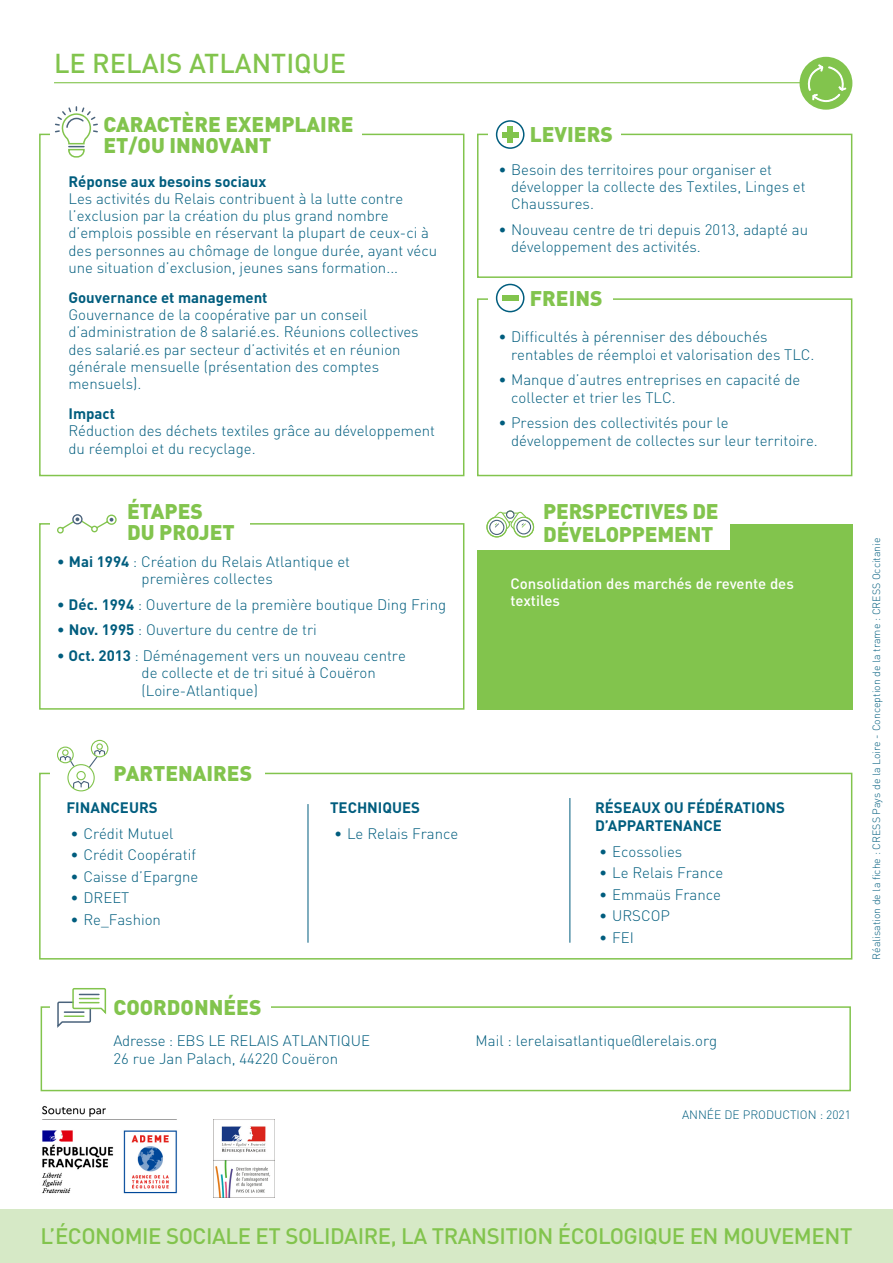
<style>
.page{position:relative;width:893px;height:1263px;background:#fff}
.page>*{position:absolute;margin:0;border:0;box-sizing:border-box;transform-origin:0 0}
.t1{font:500 27px "DIN";color:#82c44d}
.t2{font:500 22.2px "DIN";letter-spacing:-.02em;color:#82c44d}
.t3{font:900 21px/21px "DIN";color:#82c44d}
.text_rub{font:300 15px/17.2px "DIN";color:#005d7e}
.text_rub-2{font:700 15px/18px "DIN";color:#005d7e}
.text_rub-3{font:500 15px/17.2px "DIN";color:#fff}
.text_rub-4{font:300 12px "DIN";color:#005d7e}
.text_rub-5{font:300 10.5px "DIN";color:#005d7e}
.s1{font-weight:700}
</style>
<div class="page">
<hr style="left:54px;top:82px;width:772px;height:1px;background:#82c44d">
<div style="left:799px;top:57px;width:53px;height:53px;background:#82c44d;border-radius:50%"></div>
<svg style="left:807px;top:64px;width:39px;height:38px"></svg>
<div style="left:41px;top:1006px;width:810px;height:85px;border:2px solid #82c44d"></div>
<div style="left:50px;top:999px;width:220px;height:14px;background:#fff"></div>
<svg style="left:57px;top:988px;width:50px;height:40px"></svg>
<div style="left:0;top:1209px;width:893px;height:54px;background:#d6e9c6"></div>
<div style="left:477px;top:298px;width:375px;height:178px;border:2px solid #82c44d"></div>
<div style="left:477px;top:134px;width:375px;height:144px;border:2px solid #82c44d"></div>
<div style="left:488px;top:128px;width:133px;height:14px;background:#fff"></div>
<div style="left:39px;top:134px;width:425px;height:342px;border:2px solid #82c44d"></div>
<div style="left:496px;top:120px;width:28px;height:29px;border:2px solid #005d7e;border-radius:50%"></div>
<div style="left:502px;top:132px;width:16px;height:5px;background:#82c44d"></div>
<div style="left:507px;top:126px;width:6px;height:17px;background:#82c44d"></div>
<div style="left:39px;top:523px;width:425px;height:187px;border:2px solid #82c44d"></div>
<div style="left:50px;top:518px;width:200px;height:14px;background:#fff"></div>
<div style="left:50px;top:128px;width:312px;height:14px;background:#fff"></div>
<div style="left:488px;top:292px;width:125px;height:14px;background:#fff"></div>
<div style="left:477px;top:524px;width:375px;height:186px;background:#82c44d"></div>
<div style="left:476px;top:509px;width:254px;height:40px;background:#fff"></div>
<svg style="left:57px;top:514px;width:60px;height:20px"></svg>
<div style="left:72px;top:514px;width:11px;height:10px;border:1px solid #4a637c;border-radius:50%"></div>
<svg style="left:55px;top:106px;width:43px;height:52px"></svg>
<div style="left:39px;top:773px;width:813px;height:186px;border:2px solid #82c44d"></div>
<hr style="left:308px;top:804px;width:1px;height:139px;background:#005d7e">
<hr style="left:569px;top:798px;width:1px;height:145px;background:#005d7e">
<div style="left:50px;top:766px;width:215px;height:13px;background:#fff"></div>
<svg style="left:57px;top:739px;width:52px;height:53px"></svg>
<div style="left:502px;top:295px;width:16px;height:6px;background:#82c44d"></div>
<div style="left:496px;top:284px;width:28px;height:28px;border:2px solid #005d7e;border-radius:50%"></div>
<img style="left:42px;top:1106px;width:135px;height:88px">
<img style="left:213px;top:1120px;width:62px;height:77px">
<svg style="left:486px;top:510px;width:49px;height:28px"></svg>
<p class="t1" style="left:54px;top:46px;width:294px">LE RELAIS ATLANTIQUE</p>
<p class="t3" style="left:103px;top:113px;width:251px">CARACTÈRE EXEMPLAIRE<br>ET/OU INNOVANT</p>
<p class="text_rub" style="left:68px;top:173px;width:370px"><span class="s1">Réponse aux besoins sociaux<br></span>Les activités du Relais contribuent à la lutte contre l’exclusion par la création du plus grand nombre d’emplois possible en réservant la plupart de ceux-ci à des personnes au chômage de longue durée, ayant vécu une situation d’exclusion, jeunes sans formation...</p>
<p class="text_rub" style="left:68px;top:289px;width:352px"><span class="s1">Gouvernance et management<br></span>Gouvernance de la coopérative par un conseil d’administration de 8 salarié.es. Réunions collectives des salarié.es par secteur d’activités et en réunion générale mensuelle (présentation des comptes mensuels).</p>
<p class="text_rub" style="left:68px;top:405px;width:368px"><span class="s1">Impact<br></span>Réduction des déchets textiles grâce au développement du réemploi et du recyclage.</p>
<p class="t3" style="left:127px;top:500px;width:109px">ÉTAPES<br>DU PROJET</p>
<p class="text_rub" style="left:57px;top:552px;width:295px;text-align:center">• <span class="s1">Mai 1994</span> : Création du Relais Atlantique et premières collectes</p>
<p class="text_rub" style="left:57px;top:595px;width:391px">• <span class="s1">Déc. 1994</span> : Ouverture de la première boutique Ding Fring</p>
<p class="text_rub" style="left:57px;top:621px;width:261px">• <span class="s1">Nov. 1995</span> : Ouverture du centre de tri</p>
<p class="text_rub" style="left:142px;top:647px;width:266px;text-indent:-85px">• <span class="s1">Oct. 2013</span> : Déménagement vers un nouveau centre de collecte et de tri situé à Couëron (Loire-Atlantique)</p>
<p class="t3" style="left:114px;top:762px;width:140px">PARTENAIRES</p>
<p class="text_rub-2" style="left:66px;top:798px;width:93px">FINANCEURS</p>
<p class="text_rub" style="left:71px;top:824px;width:104px">• Crédit Mutuel</p>
<p class="text_rub" style="left:71px;top:846px;width:127px">• Crédit Coopératif</p>
<p class="text_rub" style="left:71px;top:867px;width:129px">• Caisse d’Epargne</p>
<p class="text_rub" style="left:71px;top:889px;width:60px">• DREET</p>
<p class="text_rub" style="left:71px;top:910px;width:92px">• Re_Fashion</p>
<p class="t3" style="left:114px;top:996px;width:149px">COORDONNÉES</p>
<p class="text_rub-2" style="left:330px;top:798px;width:92px">TECHNIQUES</p>
<p class="text_rub" style="left:334px;top:824px;width:126px">• Le Relais France</p>
<p class="t3" style="left:530px;top:123px;width:85px">LEVIERS</p>
<p class="text_rub" style="left:511px;top:160px;width:296px;text-indent:-13px">• Besoin des territoires pour organiser et développer la collecte des Textiles, Linges et<br>Chaussures.</p>
<p class="text_rub" style="left:511px;top:221px;width:298px;text-indent:-13px">• Nouveau centre de tri depuis 2013, adapté au développement des activités.</p>
<p class="t3" style="left:530px;top:287px;width:74px">FREINS</p>
<p class="text_rub" style="left:511px;top:328px;width:305px;text-indent:-13px">• Difficultés à pérenniser des débouchés rentables de réemploi et valorisation des TLC.</p>
<p class="text_rub" style="left:511px;top:371px;width:291px;text-indent:-13px">• Manque d’autres entreprises en capacité de collecter et trier les TLC.</p>
<p class="text_rub" style="left:511px;top:414px;width:308px;text-indent:-13px">• Pression des collectivités pour le développement de collectes sur leur territoire.</p>
<p class="t3" style="left:543px;top:499px;width:177px;line-height:22.5px">PERSPECTIVES DE<br>DÉVELOPPEMENT</p>
<p class="text_rub-3" style="left:510px;top:574px;width:285px">Consolidation des marchés de revente des textiles</p>
<p class="text_rub-2" style="left:595px;top:798px;width:191px">RÉSEAUX OU FÉDÉRATIONS<br>D’APPARTENANCE</p>
<p class="text_rub" style="left:599px;top:842px;width:84px">• Ecossolies</p>
<p class="text_rub" style="left:599px;top:864px;width:126px">• Le Relais France</p>
<p class="text_rub" style="left:599px;top:885px;width:123px">• Emmaüs France</p>
<p class="text_rub" style="left:599px;top:907px;width:72px">• URSCOP</p>
<p class="text_rub" style="left:599px;top:928px;width:36px">• FEI</p>
<p class="text_rub" style="left:114px;top:1032px;width:258px">Adresse : EBS LE RELAIS ATLANTIQUE<br>26 rue Jan Palach, 44220 Couëron</p>
<p class="text_rub" style="left:476px;top:1032px;width:243px">Mail : lerelaisatlantique@lerelais.org</p>
<p class="text_rub-4" style="left:682px;top:1107px;width:170px">ANNÉE DE PRODUCTION : 2021</p>
<p class="text_rub-5" style="left:870px;top:959px;width:423px;rotate:-90deg">Réalisation de la fiche : CRESS Pays de la Loire - Conception de la trame : CRESS Occitanie</p>
<p class="t2" style="left:41px;top:1222px;width:813px">L’ÉCONOMIE SOCIALE ET SOLIDAIRE, LA TRANSITION ÉCOLOGIQUE EN MOUVEMENT</p>
</div>
